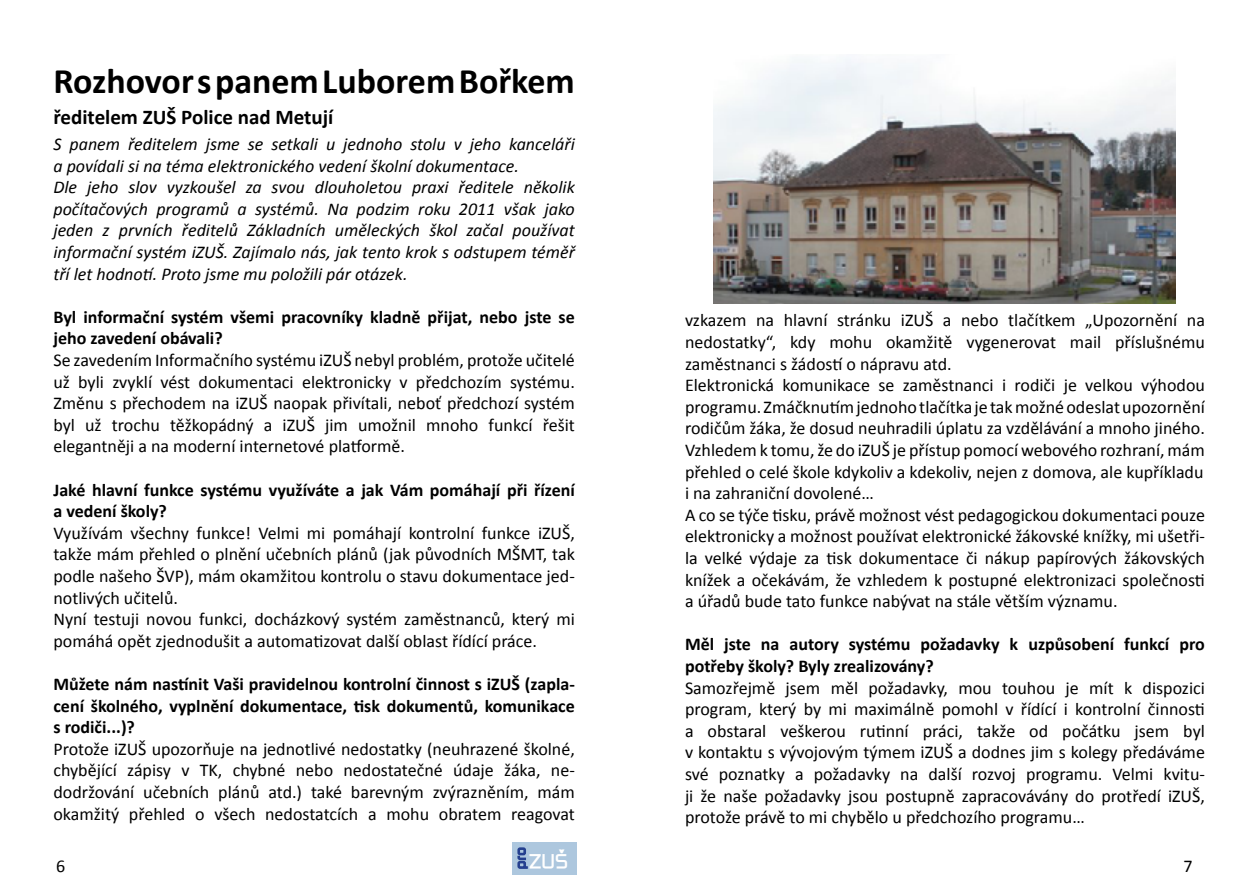
<style>
.page{position:relative;width:1259px;height:893px;background:#fff}
.page>*{position:absolute;margin:0;border:0;box-sizing:border-box;transform-origin:0 0}
.t1{font:700 36px "Calibri";color:#000}
.t2{font:700 21px "Calibri";color:#000}
.t3{font:18px/21.6px "Calibri";color:#000;text-align:justify}
.t4{font:italic 18px/21.6px "Calibri";color:#000}
.t5{font:700 18px/21.6px "Calibri";color:#000}
.t6{font:700 16.5px "Zekton";color:#fff}
</style>
<div class="page">
<div style="left:512px;top:842px;width:64px;height:32px;background:#adc7de"></div>
<svg style="left:517px;top:847px;width:11px;height:22px"></svg>
<img style="left:713px;top:58px;width:462px;height:246px">
<h1 class="t1" style="left:53px;top:58px;width:523px">Rozhovor s panem Luborem Bořkem</h1>
<p class="t2" style="left:53px;top:104px;width:281px">ředitelem ZUŠ Police nad Metují</p>
<p class="t4" style="left:53px;top:132px;width:523px">S panem ředitelem jsme se setkali u jednoho stolu v jeho kanceláři a povídali si na téma elektronického vedení školní dokumentace.<br>Dle jeho slov vyzkoušel za svou dlouholetou praxi ředitele několik počítačových programů a systémů. Na podzim roku 2011 však jako jeden z prvních ředitelů Základních uměleckých škol začal používat informační systém iZUŠ. Zajímalo nás, jak tento krok s odstupem téměř tří let hodnotí. Proto jsme mu položili pár otázek.</p>
<p class="t5" style="left:53px;top:305px;width:523px">Byl informační systém všemi pracovníky kladně přijat, nebo jste se jeho zavedení obávali?</p>
<p class="t3" style="left:53px;top:348px;width:523px">Se zavedením Informačního systému iZUŠ nebyl problém, protože učitelé už byli zvyklí vést dokumentaci elektronicky v předchozím systému.<br>Změnu s přechodem na iZUŠ naopak přivítali, neboť předchozí systém byl už trochu těžkopádný a iZUŠ jim umožnil mnoho funkcí řešit elegantněji a na moderní internetové platformě.</p>
<p class="t5" style="left:53px;top:478px;width:523px">Jaké hlavní funkce systému využíváte a jak Vám pomáhají při řízení a vedení školy?</p>
<p class="t3" style="left:53px;top:521px;width:523px;text-align:left">Využívám všechny funkce! Velmi mi pomáhají kontrolní funkce iZUŠ, takže mám přehled o plnění učebních plánů (jak původních MŠMT, tak podle našeho ŠVP), mám okamžitou kontrolu o stavu dokumentace jed&shy;notlivých učitelů.<br>Nyní testuji novou funkci, docházkový systém zaměstnanců, který mi pomáhá opět zjednodušit a automatizovat další oblast řídící práce.</p>
<p class="t5" style="left:53px;top:672px;width:523px;text-align:justify">Můžete nám nastínit Vaši pravidelnou kontrolní činnost s iZUŠ (zapla&shy;cení školného, vyplnění dokumentace, tisk dokumentů, komunikace s rodiči...)?</p>
<p class="t3" style="left:53px;top:737px;width:523px">Protože iZUŠ upozorňuje na jednotlivé nedostatky (neuhrazené školné, chybějící zápisy v TK, chybné nebo nedostatečné údaje žáka, ne&shy;dodržování učebních plánů atd.) také barevným zvýrazněním, mám okamžitý přehled o všech nedostatcích a mohu obratem reagovat</p>
<p class="t3" style="left:685px;top:309px;width:521px;text-align:left">vzkazem na hlavní stránku iZUŠ a nebo tlačítkem „Upozornění na nedostatky“, kdy mohu okamžitě vygenerovat mail příslušnému zaměstnanci s žádostí o nápravu atd.<br>Elektronická komunikace se zaměstnanci i rodiči je velkou výhodou programu. Zmáčknutím jednoho tlačítka je tak možné odeslat upozornění rodičům žáka, že dosud neuhradili úplatu za vzdělávání a mnoho jiného.<br>Vzhledem k tomu, že do iZUŠ je přístup pomocí webového rozhraní, mám přehled o celé škole kdykoliv a kdekoliv, nejen z domova, ale kupříkladu i na zahraniční dovolené…<br>A co se týče tisku, právě možnost vést pedagogickou dokumentaci pouze elektronicky a možnost používat elektronické žákovské knížky, mi ušetři&shy;la velké výdaje za tisk dokumentace či nákup papírových žákovských knížek a očekávám, že vzhledem k postupné elektronizaci společnosti a úřadů bude tato funkce nabývat na stále větším významu.</p>
<p class="t5" style="left:685px;top:633px;width:521px">Měl jste na autory systému požadavky k uzpůsobení funkcí pro potřeby školy? Byly zrealizovány?</p>
<p class="t3" style="left:685px;top:676px;width:521px">Samozřejmě jsem měl požadavky, mou touhou je mít k dispozici program, který by mi maximálně pomohl v řídící i kontrolní činnosti a obstaral veškerou rutinní práci, takže od počátku jsem byl v kontaktu s vývojovým týmem iZUŠ a dodnes jim s kolegy předáváme své poznatky a požadavky na další rozvoj programu. Velmi kvitu&shy;ji že naše požadavky jsou postupně zapracovávány do protředí iZUŠ, protože právě to mi chybělo u předchozího programu…</p>
<p class="t3" style="left:56px;top:854px;width:11px">6</p>
<p class="t6" style="left:529px;top:849px;width:40px">ZUŠ</p>
<p class="t3" style="left:1183px;top:854px;width:11px">7</p>
</div>
